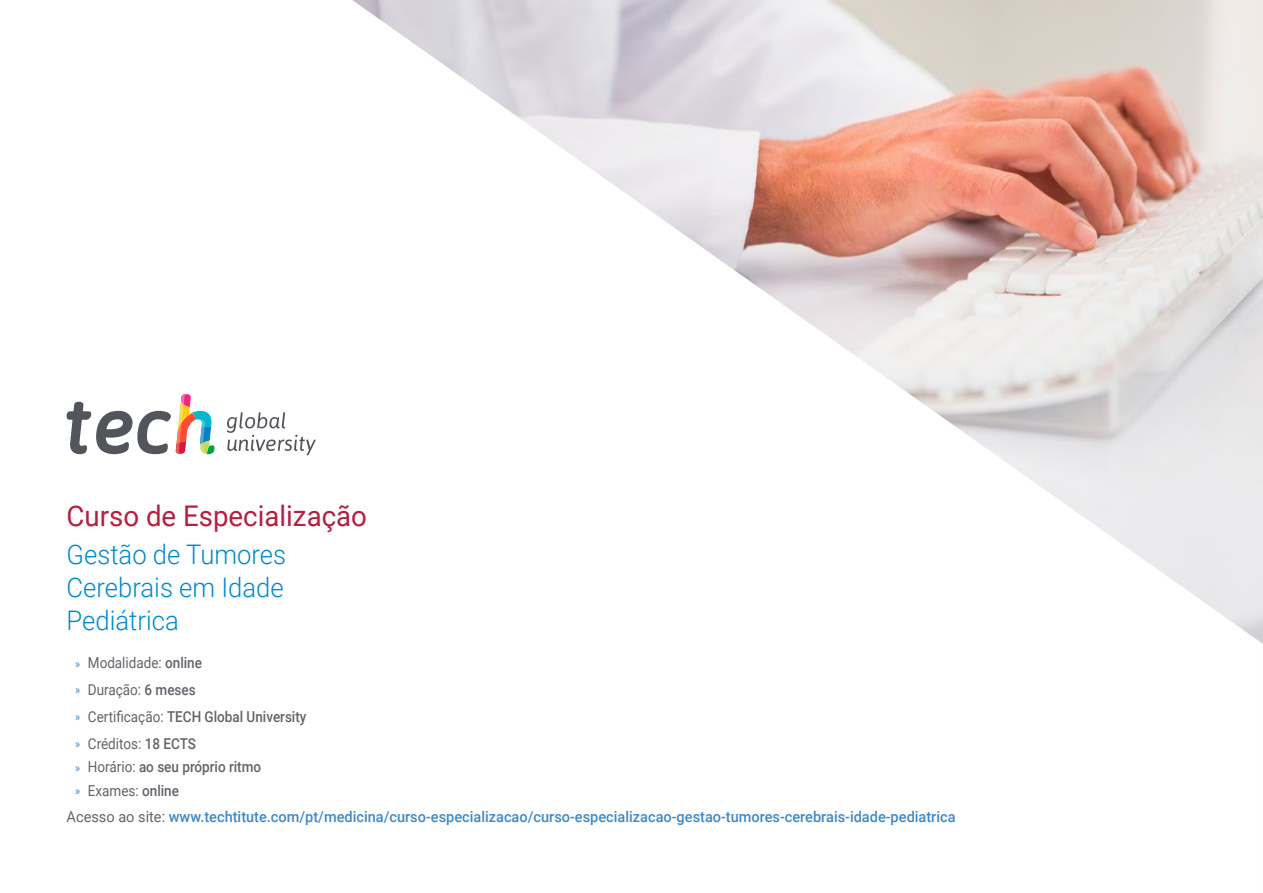
<style>
.page{position:relative;width:1263px;height:893px;background:#fff}
.page>*{position:absolute;margin:0;border:0;box-sizing:border-box;transform-origin:0 0}
.t1{font:28.5px "Roboto";color:#b61f3f}
.t2{font:300 27px/33px "Roboto";color:#0089cd;text-align:justify;scale:.95 1}
.t3{font:500 15px "Roboto";color:#4089c5}
.t4{font:15px/26.7px "Roboto";color:#61646a;scale:.9 1}
.t5{font:500 15px/23.7px "Roboto";color:#61646a;scale:.9 1}
.s1{font-size:12px;color:#4089c5}
.s2{font-weight:500}
.s3{font-weight:400;font-size:12px;color:#4089c5}
.s4{font-weight:400}
.s5{font-weight:400;color:#61646a}
</style>
<div class="page">
<img style="left:352px;top:0;width:911px;height:644px">
<svg style="left:227px;top:412px;width:89px;height:43px"></svg>
<svg style="left:67px;top:394px;width:148px;height:60px"></svg>
<h1 class="t1" style="left:67px;top:496px;width:302px">Curso de Especialização</h1>
<h2 class="t2" style="left:67px;top:537px;width:233px">Gestão de Tumores Cerebrais em Idade Pediátrica</h2>
<p class="t4" style="left:75px;top:649px;width:259px"><span class="s1">»</span> Modalidade: <span class="s2">online<br></span><span class="s1">»</span> Duração: <span class="s2">6 meses<br></span><span class="s1">»</span> Certificação: <span class="s2">TECH Global University </span><span class="s1">»</span> Créditos: <span class="s2">18 ECTS</span></p>
<p class="t5" style="left:75px;top:754px;width:208px"><span class="s3">»</span> <span class="s4">Horário:</span> ao seu próprio ritmo <span class="s3">»</span> <span class="s4">Exames:</span> online</p>
<p class="t3" style="left:67px;top:806px;width:890px"><span class="s5">Acesso ao site:</span> www.techtitute.com/pt/medicina/curso-especializacao/curso-especializacao-gestao-tumores-cerebrais-idade-pediatrica</p>
</div>
